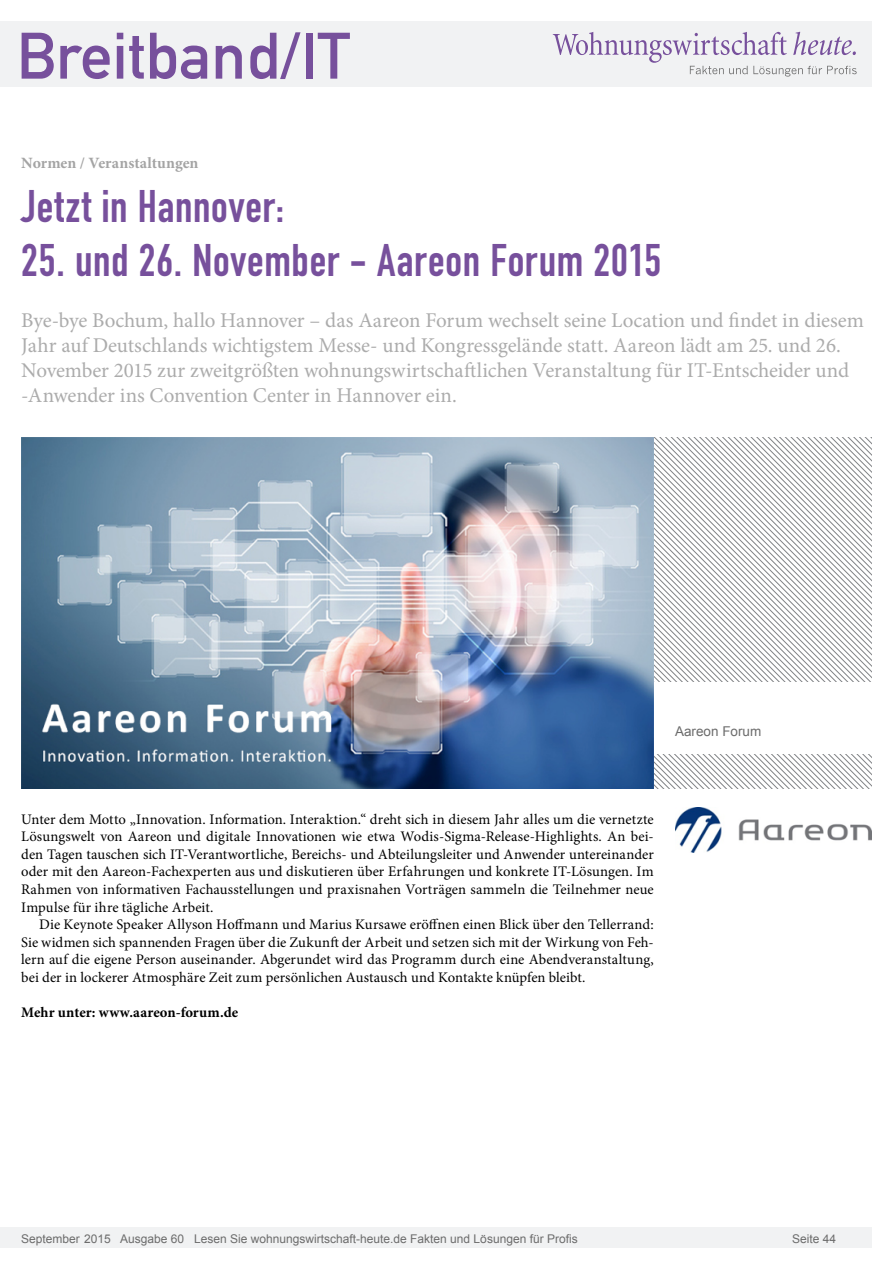
<style>
.page{position:relative;width:893px;height:1263px;background:#fff}
.page>*{position:absolute;margin:0;border:0;box-sizing:border-box;transform-origin:0 0}
.t1{font:64.5px "DIN Mittelschrift";color:#77509c}
.Überschrift_Groß{font:45px "DIN Engschrift";letter-spacing:.015em;color:#77509c}
.Anlesetext{font:21px/25.2px "Minion Pro";letter-spacing:-.005em;color:#acacac}
.Kategorie{font:700 15.75px "Minion Pro";color:#a4a4a4}
.Fließtext_erste_Zeil{font:14.7px/17.5px "Minion Pro";letter-spacing:.005em;color:#000;text-align:justify}
.Fliesstext{font:14.7px/17.5px "Minion Pro";color:#000;text-align:justify}
.AUTOR{font:700 14.7px "Minion Pro";letter-spacing:.005em;color:#000}
.Bildunterschrift{font:13.5px "Arial";color:#6c6c6c}
.t2{font:12px "Arial";color:#6c6c6c}
</style>
<div class="page">
<div style="left:0;top:1227px;width:872px;height:20px;background:#f1f2f3"></div>
<div style="left:0;top:21px;width:872px;height:66px;background:#f1f2f3"></div>
<svg style="left:553px;top:32px;width:304px;height:45px"></svg>
<svg style="left:654px;top:438px;width:218px;height:94px"></svg>
<svg style="left:654px;top:532px;width:218px;height:257px"></svg>
<div style="left:654px;top:682px;width:237px;height:71px;background:#fff"></div>
<img style="left:21px;top:438px;width:633px;height:351px">
<img style="left:675px;top:807px;width:196px;height:45px">
<h1 class="t1" style="left:17px;top:18px;width:335px">Breitband/IT</h1>
<p class="Kategorie" style="left:21px;top:152px;width:179px">Normen / Veranstaltungen</p>
<p class="Überschrift_Groß" style="left:21px;top:180px;width:264px">Jetzt in Hannover:</p>
<p class="Überschrift_Groß" style="left:21px;top:234px;width:641px">25. und 26. November - Aareon Forum 2015</p>
<p class="Anlesetext" style="left:21px;top:307px;width:844px">Bye-bye Bochum, hallo Hannover – das Aareon Forum wechselt seine Location und findet in diesem Jahr auf Deutschlands wichtigstem Messe- und Kongressgelände statt. Aareon lädt am 25. und 26.<br>November 2015 zur zweitgrößten wohnungswirtschaftlichen Veranstaltung für IT-Entscheider und -Anwender ins Convention Center in Hannover ein.</p>
<p class="Bildunterschrift" style="left:675px;top:722px;width:88px">Aareon Forum</p>
<p class="Fließtext_erste_Zeil" style="left:21px;top:810px;width:634px">Unter dem Motto „Innovation. Information. Interaktion.“ dreht sich in diesem Jahr alles um die vernetzte Lösungswelt von Aareon und digitale Innovationen wie etwa Wodis-Sigma-Release-Highlights. An bei&shy;den Tagen tauschen sich IT-Verantwortliche, Bereichs- und Abteilungsleiter und Anwender untereinander oder mit den Aareon-Fachexperten aus und diskutieren über Erfahrungen und konkrete IT-Lösungen. Im Rahmen von informativen Fachausstellungen und praxisnahen Vorträgen sammeln die Teilnehmer neue Impulse für ihre tägliche Arbeit.</p>
<p class="Fliesstext" style="left:21px;top:916px;width:634px;text-indent:18px">Die Keynote Speaker Allyson Hoffmann und Marius Kursawe eröffnen einen Blick über den Tellerrand:<br>Sie widmen sich spannenden Fragen über die Zukunft der Arbeit und setzen sich mit der Wirkung von Feh&shy;lern auf die eigene Person auseinander. Abgerundet wird das Programm durch eine Abendveranstaltung, bei der in lockerer Atmosphäre Zeit zum persönlichen Austausch und Kontakte knüpfen bleibt.</p>
<p class="AUTOR" style="left:21px;top:1002px;width:218px">Mehr unter: www.aareon-forum.de</p>
<p class="t2" style="left:21px;top:1230px;width:558px">September 2015 Ausgabe 60 Lesen Sie wohnungswirtschaft-heute.de Fakten und Lösungen für Profis</p>
<p class="t2" style="left:792px;top:1231px;width:46px">Seite 44</p>
</div>
